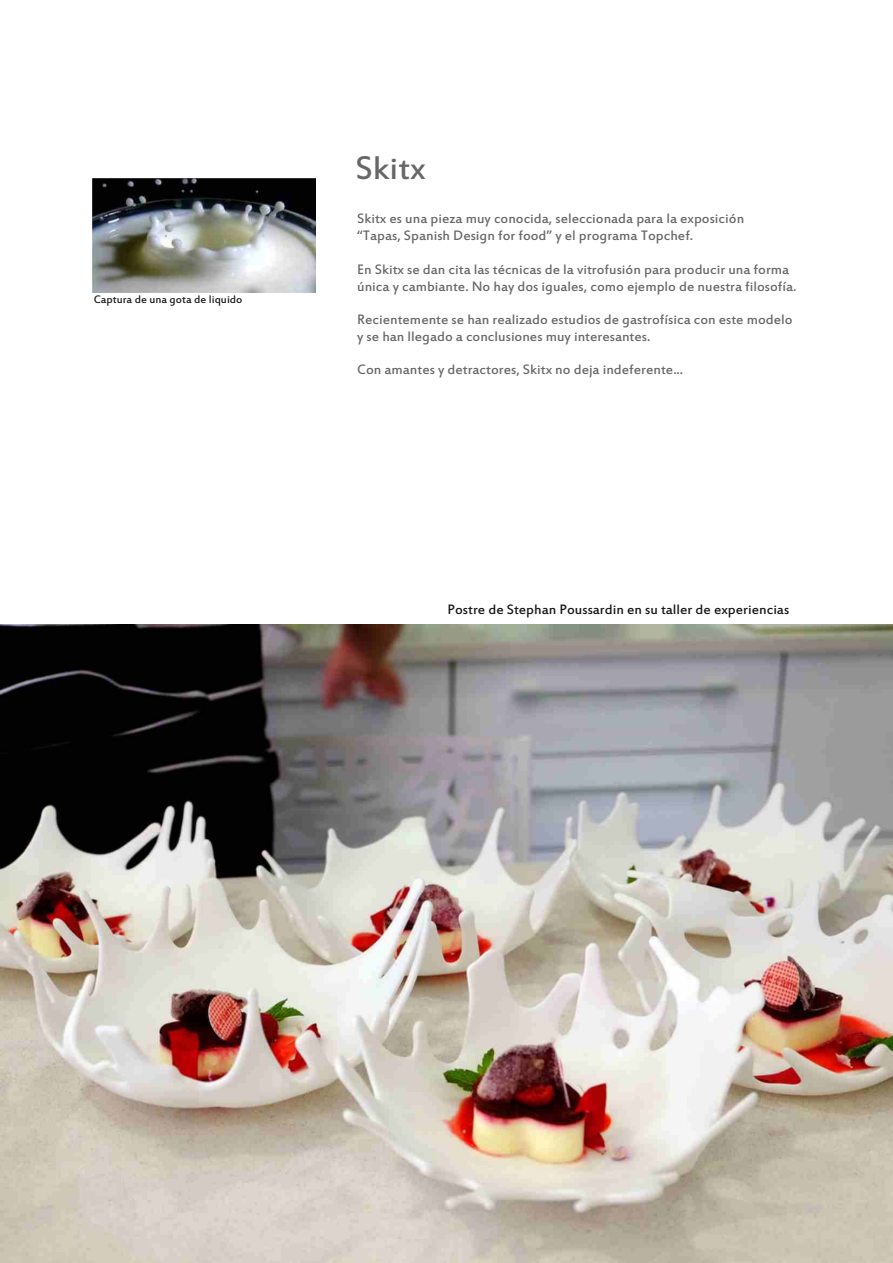
<style>
.page{position:relative;width:893px;height:1263px;background:#fff}
.page>*{position:absolute;margin:0;border:0;box-sizing:border-box;transform-origin:0 0}
.t1{font:36px "Estrangelo Edessa";color:#676767}
.t2{font:15px/16.8px "Estrangelo Edessa";color:#676767}
.t3{font:15px "Estrangelo Edessa";color:#151616}
.t4{font:12px "Estrangelo Edessa";color:#151616}
</style>
<div class="page">
<img style="left:0;top:625px;width:893px;height:638px">
<img style="left:93px;top:179px;width:223px;height:114px">
<p class="t4" style="left:94px;top:295px;width:150px">Captura de una gota de liquido</p>
<h1 class="t1" style="left:355px;top:153px;width:72px">Skitx</h1>
<p class="t2" style="left:357px;top:212px;width:388px">Skitx es una pieza muy conocida, seleccionada para la exposición “Tapas, Spanish Design for food” y el programa Topchef.</p>
<p class="t2" style="left:357px;top:262px;width:441px">En Skitx se dan cita las técnicas de la vitrofusión para producir una forma única y cambiante. No hay dos iguales, como ejemplo de nuestra filosofía.</p>
<p class="t2" style="left:357px;top:313px;width:437px">Recientemente se han realizado estudios de gastrofísica con este modelo y se han llegado a conclusiones muy interesantes.</p>
<p class="t2" style="left:357px;top:363px;width:327px">Con amantes y detractores, Skitx no deja indeferente...</p>
<p class="t3" style="left:447px;top:603px;width:343px">Postre de Stephan Poussardin en su taller de experiencias</p>
</div>
